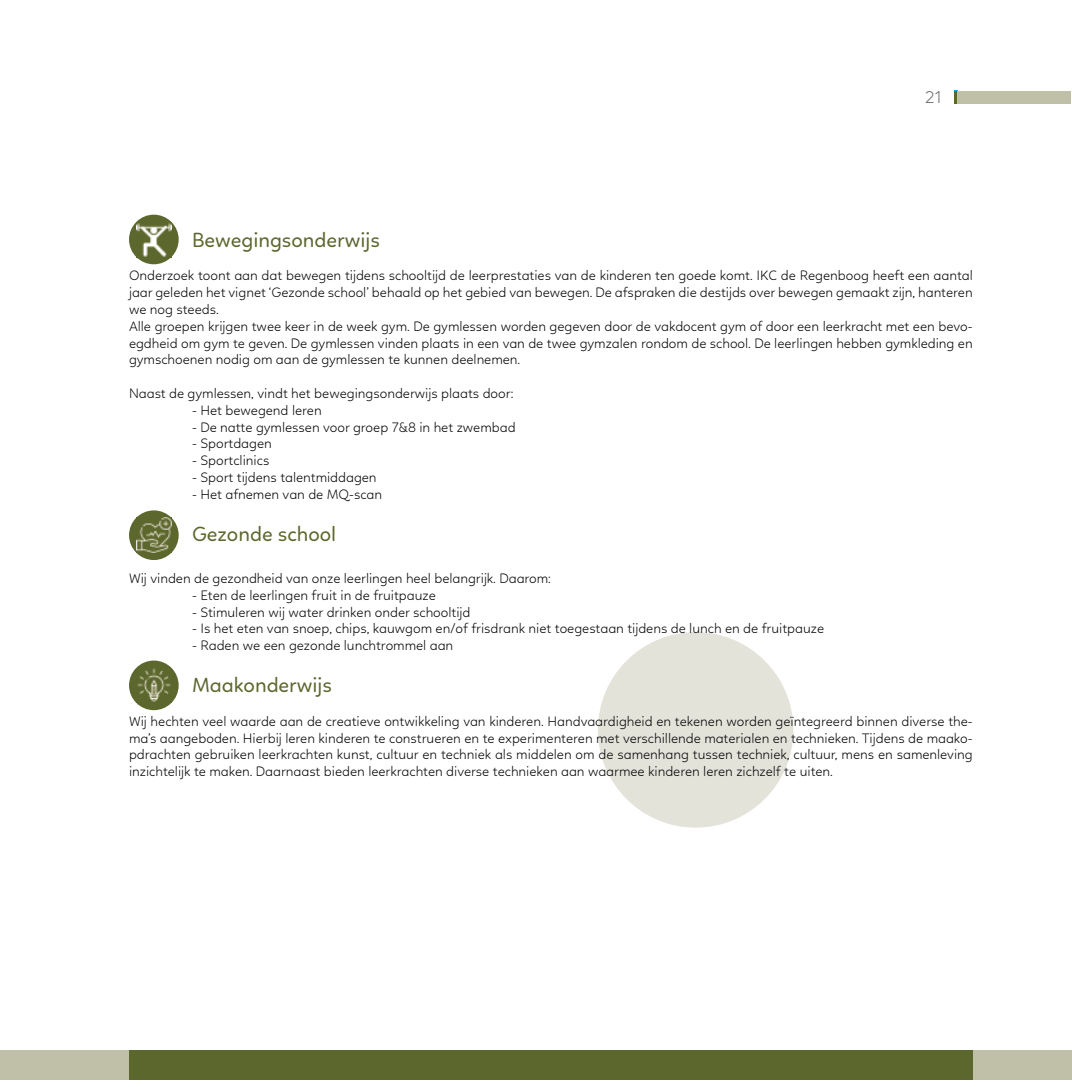
<style>
.page{position:relative;width:1072px;height:1087px;background:#fff}
.page>*{position:absolute;margin:0;border:0;box-sizing:border-box;transform-origin:0 0}
.t1{font:21px "Linotte";color:#5c672d}
.t2{font:300 17.5px "Linotte";color:#6a6665}
.t3{font:300 14px/16.8px "Linotte";color:#000}
</style>
<div class="page">
<div style="left:0;top:1049px;width:1071px;height:30px;background:#c0c0a8"></div>
<div style="left:129px;top:1049px;width:843px;height:30px;background:#5c672d"></div>
<div style="left:598px;top:632px;width:195px;height:195px;background:#e4e3da;border-radius:50%"></div>
<div style="left:129px;top:215px;width:50px;height:49px;background:#5c672d;border-radius:50%"></div>
<div style="left:129px;top:510px;width:50px;height:50px;background:#5c672d;border-radius:50%"></div>
<div style="left:129px;top:660px;width:50px;height:50px;background:#5c672d;border-radius:50%"></div>
<img style="left:136px;top:518px;width:35px;height:34px">
<img style="left:137px;top:668px;width:34px;height:34px">
<img style="left:136px;top:223px;width:35px;height:34px">
<svg style="left:954px;top:90px;width:3px;height:14px"></svg>
<div style="left:957px;top:91px;width:113px;height:13px;background:#c0c0a8"></div>
<p class="t2" style="left:925px;top:87px;width:18px">21</p>
<h1 class="t1" style="left:192px;top:227px;width:189px">Bewegingsonderwijs</h1>
<p class="t3" style="left:129px;top:267px;width:845px">Onderzoek toont aan dat bewegen tijdens schooltijd de leerprestaties van de kinderen ten goede komt. IKC de Regenboog heeft een aantal jaar geleden het vignet ‘Gezonde school’ behaald op het gebied van bewegen. De afspraken die destijds over bewegen gemaakt zijn, hanteren we nog steeds.<br>Alle groepen krijgen twee keer in de week gym. De gymlessen worden gegeven door de vakdocent gym of door een leerkracht met een bevo&shy;egdheid om gym te geven. De gymlessen vinden plaats in een van de twee gymzalen rondom de school. De leerlingen hebben gymkleding en gymschoenen nodig om aan de gymlessen te kunnen deelnemen.</p>
<p class="t3" style="left:129px;top:385px;width:386px">Naast de gymlessen, vindt het bewegingsonderwijs plaats door:</p>
<p class="t3" style="left:192px;top:401px;width:131px">- Het bewegend leren</p>
<p class="t3" style="left:192px;top:418px;width:325px">- De natte gymlessen voor groep 7&amp;8 in het zwembad</p>
<p class="t3" style="left:192px;top:435px;width:81px">- Sportdagen</p>
<p class="t3" style="left:192px;top:452px;width:79px">- Sportclinics</p>
<p class="t3" style="left:192px;top:469px;width:186px">- Sport tijdens talentmiddagen</p>
<p class="t3" style="left:192px;top:485px;width:192px">- Het afnemen van de MQ-scan</p>
<h1 class="t1" style="left:192px;top:521px;width:146px">Gezonde school</h1>
<p class="t3" style="left:129px;top:569px;width:423px">Wij vinden de gezondheid van onze leerlingen heel belangrijk. Daarom:</p>
<p class="t3" style="left:192px;top:586px;width:245px">- Eten de leerlingen fruit in de fruitpauze</p>
<p class="t3" style="left:192px;top:603px;width:280px">- Stimuleren wij water drinken onder schooltijd</p>
<p class="t3" style="left:192px;top:620px;width:633px">- Is het eten van snoep, chips, kauwgom en/of frisdrank niet toegestaan tijdens de lunch en de fruitpauze</p>
<p class="t3" style="left:192px;top:637px;width:263px">- Raden we een gezonde lunchtrommel aan</p>
<h1 class="t1" style="left:192px;top:672px;width:141px">Maakonderwijs</h1>
<p class="t3" style="left:129px;top:712px;width:845px;text-align:justify">Wij hechten veel waarde aan de creatieve ontwikkeling van kinderen. Handvaardigheid en tekenen worden geïntegreerd binnen diverse the&shy;ma’s aangeboden. Hierbij leren kinderen te construeren en te experimenteren met verschillende materialen en technieken. Tijdens de maako&shy;pdrachten gebruiken leerkrachten kunst, cultuur en techniek als middelen om de samenhang tussen techniek, cultuur, mens en samenleving inzichtelijk te maken. Daarnaast bieden leerkrachten diverse technieken aan waarmee kinderen leren zichzelf te uiten.</p>
</div>
